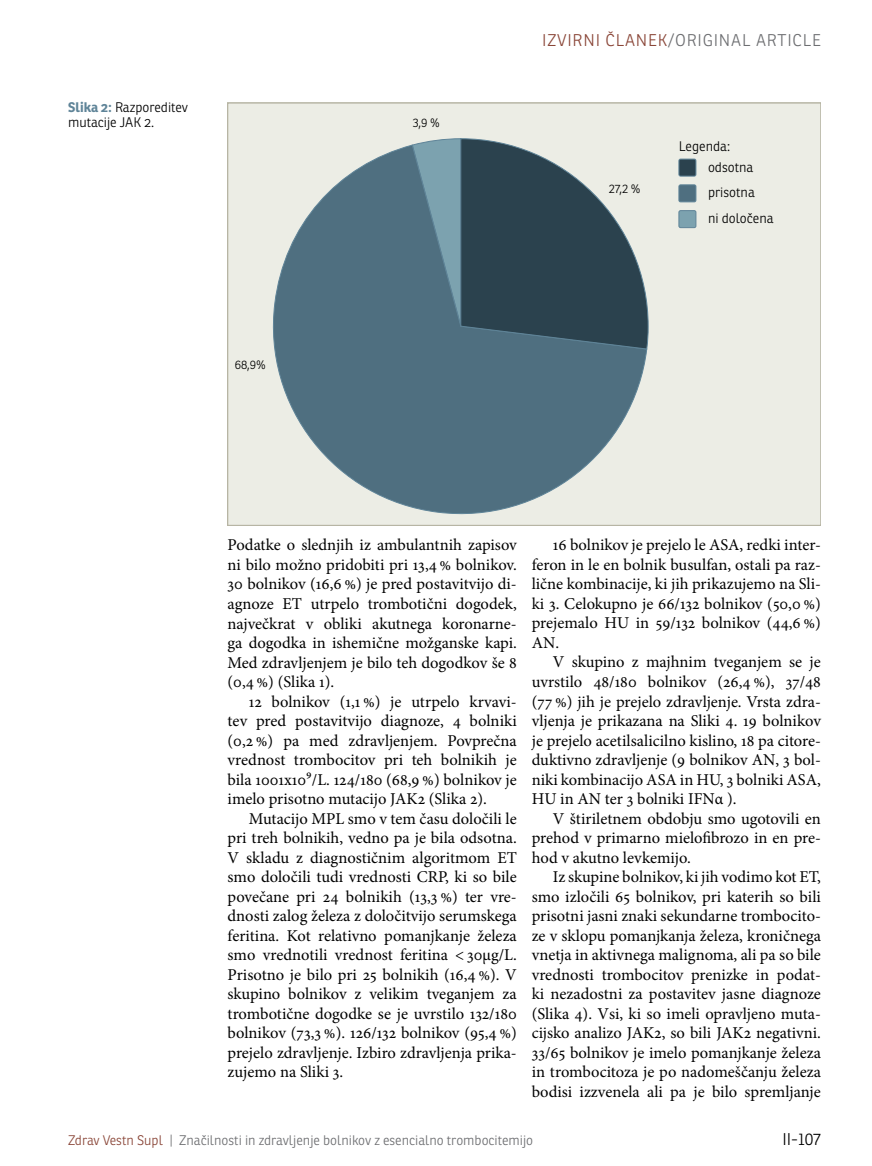
<style>
.page{position:relative;width:872px;height:1166px;background:#fff}
.page>*{position:absolute;margin:0;border:0;box-sizing:border-box;transform-origin:0 0}
.t1{font:16.5px/19.5px "Minion Pro";color:#000;text-align:justify}
.t2{font:300 16.5px "Ronnia";letter-spacing:.05em;color:#6d6e71}
.t3{font:300 16.5px "Ronnia";color:#000}
.t4{font:300 13.5px "Ronnia";color:#6d6e71}
.t5{font:300 13.5px/15px "Ronnia";color:#000}
.t6{font:300 12px "Ronnia";color:#000}
.s1{font-weight:700;color:#5f8498}
.s2{color:#8a4638}
</style>
<div class="page">
<div style="left:227px;top:103px;width:594px;height:422px;background:#ecede5"></div>
<svg style="left:272px;top:145px;width:375px;height:370px"></svg>
<svg style="left:411px;top:138px;width:238px;height:212px"></svg>
<div style="left:679px;top:159px;width:17px;height:17px;background:#2b424e;border-radius:2px"></div>
<div style="left:678px;top:159px;width:18px;height:17px;border:1px solid #5f8498;border-radius:2px"></div>
<div style="left:679px;top:185px;width:17px;height:17px;background:#4f6f80;border-radius:2px"></div>
<div style="left:678px;top:184px;width:18px;height:18px;border:1px solid #5f8498;border-radius:2px"></div>
<div style="left:679px;top:210px;width:17px;height:17px;background:#7ca2af;border-radius:2px"></div>
<div style="left:678px;top:210px;width:18px;height:18px;border:1px solid #5f8498;border-radius:2px"></div>
<p class="t5" style="left:68px;top:99px;width:122px"><span class="s1">Slika 2:</span> Razporeditev mutacije JAK 2.</p>
<p class="t6" style="left:235px;top:357px;width:33px">68,9%</p>
<p class="t6" style="left:413px;top:115px;width:29px">3,9 %</p>
<p class="t2" style="left:542px;top:30px;width:280px"><span class="s2">Izvi rni članek</span>/Ori gi nal arti cle</p>
<p class="t6" style="left:609px;top:182px;width:33px">27,2 %</p>
<p class="t5" style="left:679px;top:138px;width:53px">Legenda:</p>
<p class="t5" style="left:708px;top:180px;width:67px;line-height:25.8px">prisotna<br>ni določena</p>
<p class="t5" style="left:708px;top:159px;width:47px">odsotna</p>
<p class="t1" style="left:227px;top:535px;width:291px">Podatke o slednjih iz ambulantnih zapisov ni bilo možno pridobiti pri 13,4 % bolnikov.<br>30 bolnikov (16,6 %) je pred postavitvijo di&shy;agnoze ET utrpelo trombotični dogodek, največkrat v obliki akutnega koronarne&shy;ga dogodka in ishemične možganske kapi.<br>Med zdravljenjem je bilo teh dogodkov še 8 (0,4 %) (Slika 1).</p>
<p class="t1" style="left:228px;top:691px;width:291px;text-indent:21px">12 bolnikov (1,1 %) je utrpelo krvavi&shy;tev pred postavitvijo diagnoze, 4 bolniki (0,2 %) pa med zdravljenjem. Povprečna vrednost trombocitov pri teh bolnikih je bila 1001x109/L. 124/180 (68,9 %) bolnikov je imelo prisotno mutacijo JAK2 (Slika 2).</p>
<p class="t1" style="left:228px;top:808px;width:291px;text-indent:21px">Mutacijo MPL smo v tem času določili le pri treh bolnikih, vedno pa je bila odsotna.<br>V skladu z diagnostičnim algoritmom ET smo določili tudi vrednosti CRP, ki so bile povečane pri 24 bolnikih (13,3 %) ter vre&shy;dnosti zalog železa z določitvijo serumskega feritina. Kot relativno pomanjkanje železa smo vrednotili vrednost feritina &lt; 30µg/L.<br>Prisotno je bilo pri 25 bolnikih (16,4 %). V skupino bolnikov z velikim tveganjem za trombotične dogodke se je uvrstilo 132/180 bolnikov (73,3 %). 126/132 bolnikov (95,4 %) prejelo zdravljenje. Izbiro zdravljenja prika&shy;zujemo na Sliki 3.</p>
<p class="t1" style="left:532px;top:535px;width:291px;text-indent:21px">16 bolnikov je prejelo le ASA, redki inter&shy;feron in le en bolnik busulfan, ostali pa raz&shy;lične kombinacije, ki jih prikazujemo na Sli&shy;ki 3. Celokupno je 66/132 bolnikov (50,0 %) prejemalo HU in 59/132 bolnikov (44,6 %)<br>AN.</p>
<p class="t1" style="left:532px;top:652px;width:291px;text-indent:21px">V skupino z majhnim tveganjem se je uvrstilo 48/180 bolnikov (26,4 %), 37/48 (77 %) jih je prejelo zdravljenje. Vrsta zdra&shy;vljenja je prikazana na Sliki 4. 19 bolnikov je prejelo acetilsalicilno kislino, 18 pa citore&shy;duktivno zdravljenje (9 bolnikov AN, 3 bol&shy;niki kombinacijo ASA in HU, 3 bolniki ASA, HU in AN ter 3 bolniki IFNα ).</p>
<p class="t1" style="left:532px;top:808px;width:291px;text-indent:21px">V štiriletnem obdobju smo ugotovili en prehod v primarno mielofibrozo in en pre&shy;hod v akutno levkemijo.</p>
<p class="t1" style="left:532px;top:867px;width:291px;text-indent:21px">Iz skupine bolnikov, ki jih vodimo kot ET, smo izločili 65 bolnikov, pri katerih so bili prisotni jasni znaki sekundarne trombocito&shy;ze v sklopu pomanjkanja železa, kroničnega vnetja in aktivnega malignoma, ali pa so bile vrednosti trombocitov prenizke in podat&shy;ki nezadostni za postavitev jasne diagnoze (Slika 4). Vsi, ki so imeli opravljeno muta&shy;cijsko analizo JAK2, so bili JAK2 negativni.<br>33/65 bolnikov je imelo pomanjkanje železa in trombocitoza je po nadomeščanju železa bodisi izzvenela ali pa je bilo spremljanje</p>
<p class="t4" style="left:68px;top:1131px;width:466px"><span class="s2">Zdrav Vestn Supl</span> | Značilnosti in zdravljenje bolnikov z esencialno trombocitemijo</p>
<p class="t3" style="left:782px;top:1128px;width:40px">II-107</p>
</div>
